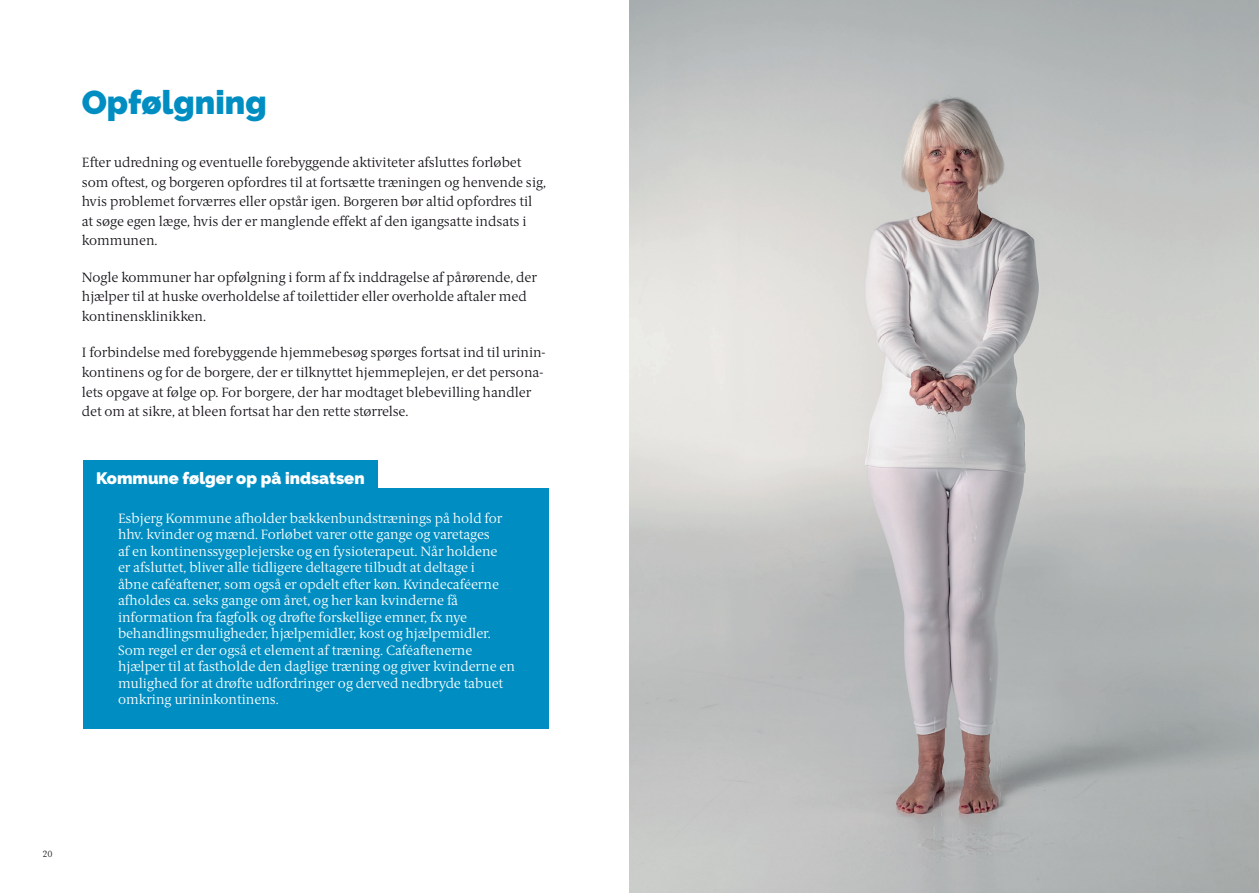
<style>
.page{position:relative;width:1259px;height:893px;background:#fff}
.page>*{position:absolute;margin:0;border:0;box-sizing:border-box;transform-origin:0 0}
.t1{font:900 33px "Raleway";color:#008ec2}
.t2{font:900 16.5px "Raleway";color:#fff}
.t3{font:300 13.5px/19.5px "ID Serif";color:#171419}
.t4{font:300 13.5px/16.5px "ID Serif";color:#fff}
.t5{font:300 9px "ID Serif";color:#171419}
</style>
<div class="page">
<div style="left:83px;top:489px;width:466px;height:240px;background:#008ec2"></div>
<div style="left:83px;top:460px;width:294px;height:34px;background:#008ec2"></div>
<img style="left:629px;top:0;width:630px;height:893px">
<p class="t1" style="left:82px;top:83px;width:186px">Opfølgning</p>
<p class="t3" style="left:82px;top:153px;width:466px">Efter udredning og eventuelle forebyggende aktiviteter afsluttes forløbet som oftest, og borgeren opfordres til at fortsætte træningen og henvende sig, hvis problemet forværres eller opstår igen. Borgeren bør altid opfordres til at søge egen læge, hvis der er manglende effekt af den igangsatte indsats i kommunen.</p>
<p class="t3" style="left:82px;top:268px;width:456px">Nogle kommuner har opfølgning i form af fx inddragelse af pårørende, der hjælper til at huske overholdelse af toilettider eller overholde aftaler med kontinensklinikken.</p>
<p class="t3" style="left:82px;top:343px;width:465px">I forbindelse med forebyggende hjemmebesøg spørges fortsat ind til urinin&shy;kontinens og for de borgere, der er tilknyttet hjemmeplejen, er det persona&shy;lets opgave at følge op. For borgere, der har modtaget blebevilling handler det om at sikre, at bleen fortsat har den rette størrelse.</p>
<p class="t2" style="left:96px;top:469px;width:270px">Kommune følger op på indsatsen</p>
<p class="t4" style="left:118px;top:510px;width:398px">Esbjerg Kommune afholder bækkenbundstrænings på hold for hhv. kvinder og mænd. Forløbet varer otte gange og varetages<br>af en kontinenssygeplejerske og en fysioterapeut. Når holdene<br>er afsluttet, bliver alle tidligere deltagere tilbudt at deltage i<br>åbne caféaftener, som også er opdelt efter køn. Kvindecaféerne afholdes ca. seks gange om året, og her kan kvinderne få information fra fagfolk og drøfte forskellige emner, fx nye behandlingsmuligheder, hjælpemidler, kost og hjælpemidler.<br>Som regel er der også et element af træning. Caféaftenerne hjælper til at fastholde den daglige træning og giver kvinderne en mulighed for at drøfte udfordringer og derved nedbryde tabuet omkring urininkontinens.</p>
<p class="t5" style="left:43px;top:849px;width:12px">20</p>
</div>
